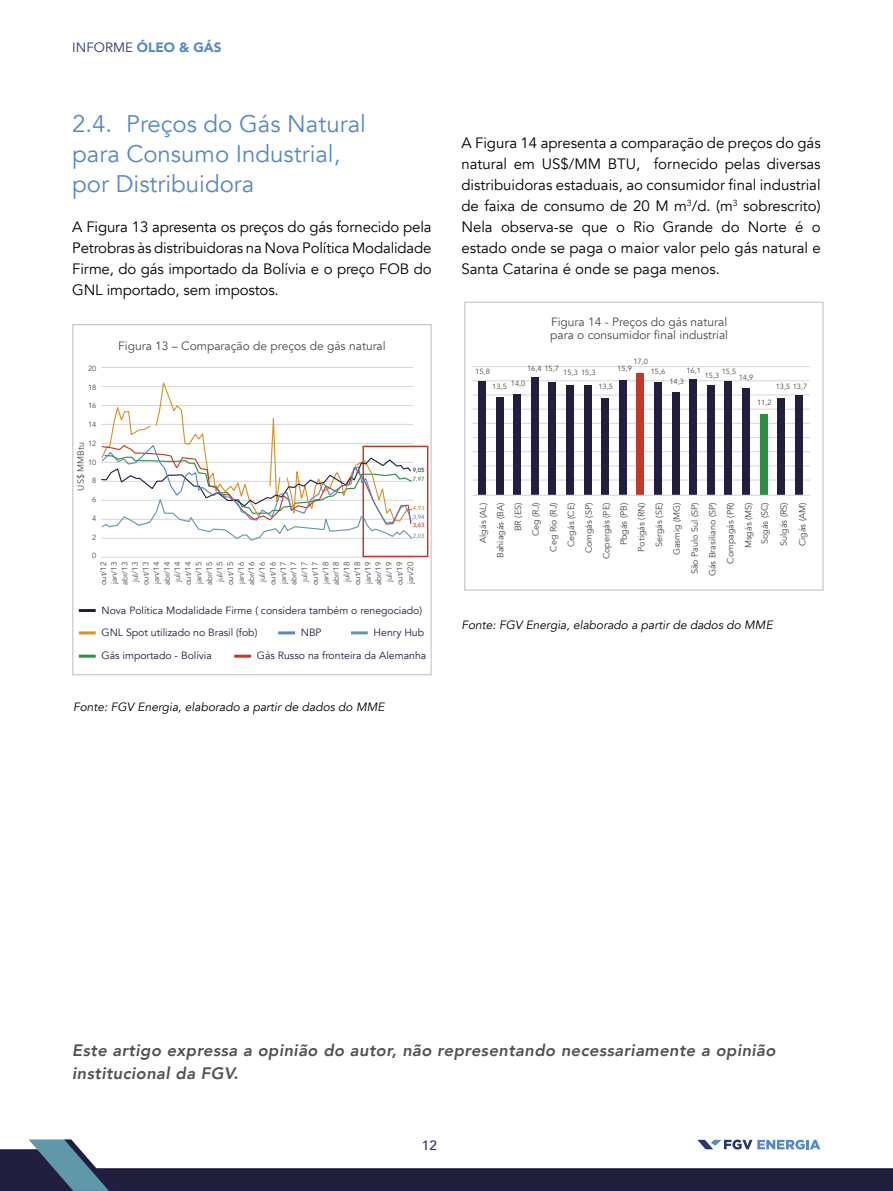
<style>
.page{position:relative;width:893px;height:1191px;background:#fff}
.page>*{position:absolute;margin:0;border:0;box-sizing:border-box;transform-origin:0 0}
.t1{font:24px/30px "Avenir";color:#5589c7}
.t2{font:italic 800 16.5px/22.5px "Avenir";letter-spacing:.025em;color:#51514f}
.t3{font:15px/21px "Avenir";letter-spacing:-.005em;color:#000;text-align:justify}
.t4{font:900 13.5px "Avenir";color:#5589c7}
.t5{font:500 13.5px "Avenir";color:#2b376f}
.t6{font:12px/13.5px "Avenir";color:#484848}
.t7{font:italic 12px "Avenir";color:#000}
.t8{font:10.5px/22.4px "Avenir";color:#211e3e}
.t9{font:9px/17.7px "Avenir";color:#484848;text-align:right}
.t10{font:7.95px/10.6px "Avenir";color:#484848}
.t11{font:7.5px "Avenir";color:#484848}
.t12{font:500 6px "Avenir";color:#211e3e}
.t13{font:500 6px "Avenir";color:#2b8e43}
.t14{font:500 6px "Avenir";color:#d79124}
.t15{font:500 6px "Avenir";color:#5589c7}
.t16{font:500 6px "Avenir";color:#c33826}
.t17{font:500 6px "Avenir";color:#5f98ab}
.s1{font-weight:400;color:#2b376f}
</style>
<div class="page">
<hr style="left:101px;top:367px;width:312px;height:1px;background:#d6d6d6">
<hr style="left:101px;top:557px;width:312px;height:1px;background:#d6d6d6">
<hr style="left:472px;top:479px;width:338px;height:1px;background:#d6d6d6">
<hr style="left:472px;top:465px;width:338px;height:1px;background:#d6d6d6">
<hr style="left:472px;top:451px;width:338px;height:1px;background:#d6d6d6">
<hr style="left:472px;top:437px;width:338px;height:1px;background:#d6d6d6">
<hr style="left:472px;top:423px;width:338px;height:1px;background:#d6d6d6">
<hr style="left:472px;top:409px;width:338px;height:1px;background:#d6d6d6">
<hr style="left:472px;top:394px;width:338px;height:1px;background:#d6d6d6">
<hr style="left:472px;top:380px;width:338px;height:1px;background:#d6d6d6">
<hr style="left:472px;top:366px;width:338px;height:1px;background:#d6d6d6">
<div style="left:79px;top:609px;width:17px;height:3px;border:2px solid #211e3e"></div>
<div style="left:79px;top:631px;width:17px;height:3px;border:2px solid #d79124"></div>
<div style="left:79px;top:654px;width:17px;height:3px;border:2px solid #2b8e43"></div>
<div style="left:234px;top:654px;width:17px;height:3px;border:2px solid #c33826"></div>
<div style="left:351px;top:631px;width:17px;height:3px;border:2px solid #5f98ab"></div>
<div style="left:278px;top:631px;width:17px;height:3px;border:2px solid #5589c7"></div>
<div style="left:362px;top:446px;width:66px;height:111px;border:2px solid #c33826"></div>
<div style="left:464px;top:302px;width:360px;height:288px;border:1px solid #c0c0c0"></div>
<div style="left:72px;top:324px;width:360px;height:351px;border:1px solid #c0c0c0"></div>
<div style="left:478px;top:381px;width:8px;height:114px;background:#211e3e"></div>
<div style="left:496px;top:397px;width:8px;height:98px;background:#211e3e"></div>
<div style="left:513px;top:394px;width:8px;height:101px;background:#211e3e"></div>
<div style="left:531px;top:377px;width:8px;height:118px;background:#211e3e"></div>
<div style="left:548px;top:382px;width:8px;height:113px;background:#211e3e"></div>
<div style="left:566px;top:385px;width:8px;height:110px;background:#211e3e"></div>
<div style="left:584px;top:385px;width:8px;height:110px;background:#211e3e"></div>
<div style="left:601px;top:398px;width:8px;height:97px;background:#211e3e"></div>
<div style="left:619px;top:380px;width:8px;height:115px;background:#211e3e"></div>
<div style="left:636px;top:373px;width:8px;height:122px;background:#c33826"></div>
<div style="left:654px;top:382px;width:8px;height:113px;background:#211e3e"></div>
<div style="left:672px;top:392px;width:8px;height:103px;background:#211e3e"></div>
<div style="left:689px;top:379px;width:8px;height:116px;background:#211e3e"></div>
<div style="left:707px;top:385px;width:8px;height:110px;background:#211e3e"></div>
<div style="left:724px;top:381px;width:8px;height:114px;background:#211e3e"></div>
<div style="left:742px;top:388px;width:8px;height:107px;background:#211e3e"></div>
<div style="left:760px;top:414px;width:7px;height:81px;background:#2b8e43"></div>
<div style="left:777px;top:398px;width:8px;height:97px;background:#211e3e"></div>
<div style="left:795px;top:395px;width:8px;height:100px;background:#211e3e"></div>
<hr style="left:472px;top:495px;width:338px;height:1px;background:#d6d6d6">
<svg style="left:101px;top:382px;width:312px;height:159px"></svg>
<hr style="left:892px;top:0;width:1px;height:324px;background:#211e3e">
<svg style="left:0;top:1139px;width:893px;height:52px"></svg>
<p class="t4" style="left:72px;top:35px;width:151px"><span class="s1">INFORME</span> ÓLEO &amp; GÁS</p>
<h1 class="t1" style="left:72px;top:109px;width:295px">2.4. Preços do Gás Natural para Consumo Industrial, por Distribuidora</h1>
<p class="t3" style="left:72px;top:217px;width:361px">A Figura 13 apresenta os preços do gás fornecido pela Petrobras às distribuidoras na Nova Política Modalidade Firme, do gás importado da Bolívia e o preço FOB do GNL importado, sem impostos.</p>
<p class="t11" style="left:88px;top:364px;width:10px">20</p>
<p class="t11" style="left:88px;top:382px;width:10px">18</p>
<p class="t11" style="left:88px;top:401px;width:10px">16</p>
<p class="t11" style="left:88px;top:420px;width:10px">14</p>
<p class="t11" style="left:88px;top:439px;width:10px">12</p>
<p class="t11" style="left:88px;top:457px;width:10px">10</p>
<p class="t11" style="left:92px;top:476px;width:6px">8</p>
<p class="t11" style="left:92px;top:495px;width:6px">6</p>
<p class="t11" style="left:92px;top:514px;width:6px">4</p>
<p class="t11" style="left:92px;top:532px;width:6px">2</p>
<p class="t11" style="left:92px;top:551px;width:6px">0</p>
<p class="t9" style="left:72px;top:490px;width:50px;rotate:-90deg">US$ MMBtu</p>
<p class="t6" style="left:118px;top:339px;width:269px">Figura 13 – Comparação de preços de gás natural</p>
<p class="t12" style="left:413px;top:464px;width:13px">9,05</p>
<p class="t13" style="left:413px;top:474px;width:13px">7,97</p>
<p class="t14" style="left:413px;top:503px;width:13px">4,93</p>
<p class="t15" style="left:413px;top:511px;width:13px">3,94</p>
<p class="t16" style="left:413px;top:519px;width:13px">3,63</p>
<p class="t17" style="left:413px;top:530px;width:13px">2,03</p>
<p class="t10" style="left:98px;top:585px;width:25px;text-align:justify;rotate:-90deg">out/12 jan/13 abr/13</p>
<p class="t10" style="left:151px;top:585px;width:25px;rotate:-90deg">jan/14 abr/14</p>
<p class="t10" style="left:193px;top:585px;width:25px;rotate:-90deg">jan/15 abr/15</p>
<p class="t10" style="left:236px;top:585px;width:25px;rotate:-90deg">jan/16 abr/16</p>
<p class="t10" style="left:278px;top:585px;width:25px;rotate:-90deg">jan/17 abr/17</p>
<p class="t10" style="left:320px;top:585px;width:25px;rotate:-90deg">jan/18 abr/18</p>
<p class="t10" style="left:363px;top:585px;width:25px;rotate:-90deg">jan/19 abr/19</p>
<p class="t10" style="left:405px;top:584px;width:24px;rotate:-90deg">jan/20</p>
<p class="t10" style="left:130px;top:582px;width:22px;rotate:-90deg">jul/13</p>
<p class="t10" style="left:172px;top:582px;width:22px;rotate:-90deg">jul/14</p>
<p class="t10" style="left:215px;top:582px;width:22px;rotate:-90deg">jul/15</p>
<p class="t10" style="left:257px;top:582px;width:22px;rotate:-90deg">jul/16</p>
<p class="t10" style="left:299px;top:582px;width:22px;rotate:-90deg">jul/17</p>
<p class="t10" style="left:342px;top:582px;width:22px;rotate:-90deg">jul/18</p>
<p class="t10" style="left:384px;top:582px;width:22px;rotate:-90deg">jul/19</p>
<p class="t10" style="left:141px;top:585px;width:25px;rotate:-90deg">out/13</p>
<p class="t10" style="left:183px;top:585px;width:25px;rotate:-90deg">out/14</p>
<p class="t10" style="left:225px;top:585px;width:25px;rotate:-90deg">out/15</p>
<p class="t10" style="left:268px;top:585px;width:25px;rotate:-90deg">out/16</p>
<p class="t10" style="left:310px;top:585px;width:25px;rotate:-90deg">out/17</p>
<p class="t10" style="left:352px;top:585px;width:25px;rotate:-90deg">out/18</p>
<p class="t10" style="left:394px;top:585px;width:25px;rotate:-90deg">out/19</p>
<p class="t8" style="left:102px;top:599px;width:322px">Nova Política Modalidade Firme ( considera também o renegociado)<br>GNL Spot utilizado no Brasil (fob)</p>
<p class="t8" style="left:102px;top:644px;width:112px">Gás importado - Bolívia</p>
<p class="t8" style="left:257px;top:644px;width:171px">Gás Russo na fronteira da Alemanha</p>
<p class="t8" style="left:374px;top:621px;width:52px">Henry Hub</p>
<p class="t8" style="left:301px;top:621px;width:22px">NBP</p>
<p class="t7" style="left:73px;top:700px;width:313px">Fonte: FGV Energia, elaborado a partir de dados do MME</p>
<p class="t3" style="left:461px;top:133px;width:361px">A Figura 14 apresenta a comparação de preços do gás natural em US$/MM BTU, fornecido pelas diversas distribuidoras estaduais, ao consumidor final industrial de faixa de consumo de 20 M m<sup>3</sup>/d. (m<sup>3</sup> sobrescrito)<br>Nela observa-se que o Rio Grande do Norte é o estado onde se paga o maior valor pelo gás natural e Santa Catarina é onde se paga menos.</p>
<p class="t6" style="left:550px;top:315px;width:179px">Figura 14 - Preços do gás natural para o consumidor final industrial</p>
<p class="t11" style="left:633px;top:357px;width:16px">17,0</p>
<p class="t11" style="left:617px;top:364px;width:16px">15,9</p>
<p class="t11" style="left:527px;top:364px;width:34px">16,4 15,7</p>
<p class="t11" style="left:686px;top:366px;width:16px">16,1</p>
<p class="t11" style="left:475px;top:367px;width:16px">15,8</p>
<p class="t11" style="left:651px;top:367px;width:16px">15,6</p>
<p class="t11" style="left:722px;top:367px;width:16px">15,5</p>
<p class="t11" style="left:563px;top:368px;width:34px">15,3 15,3</p>
<p class="t11" style="left:705px;top:370px;width:16px">15,3</p>
<p class="t11" style="left:739px;top:373px;width:16px">14,9</p>
<p class="t11" style="left:669px;top:377px;width:16px">14,3</p>
<p class="t11" style="left:511px;top:379px;width:16px">14,0</p>
<p class="t11" style="left:492px;top:382px;width:16px">13,5</p>
<p class="t11" style="left:598px;top:382px;width:16px">13,5</p>
<p class="t11" style="left:776px;top:382px;width:33px">13,5 13,7</p>
<p class="t11" style="left:757px;top:398px;width:16px">11,2</p>
<p class="t9" style="left:474px;top:576px;width:76px;rotate:-90deg">Algás (AL)<br>Bahiagás (BA)<br>BR (ES)<br>Ceg (RJ)<br>Ceg Rio (RJ)<br>Cegás (CE)<br>Comgás (SP)<br>Copergás (PE)<br>Pbgás (PB)<br>Potigás (RN)<br>Sergás (SE)<br>Gasmig (MG)<br>São Paulo Sul (SP)<br>Gás Brasiliano (SP)<br>Compagás (PR)</p>
<p class="t9" style="left:756px;top:544px;width:43px;rotate:-90deg">Scgás (SC)</p>
<p class="t9" style="left:740px;top:548px;width:48px;rotate:-90deg">Msgás (MS)</p>
<p class="t9" style="left:774px;top:546px;width:45px;line-height:18.8px;text-align:left;rotate:-90deg">Sulgás (RS)<br>Cigás (AM)</p>
<p class="t7" style="left:461px;top:618px;width:313px">Fonte: FGV Energia, elaborado a partir de dados do MME</p>
<p class="t2" style="left:72px;top:1039px;width:705px">Este artigo expressa a opinião do autor, não representando necessariamente a opinião institucional da FGV.</p>
<p class="t5" style="left:422px;top:1133px;width:17px">12</p>
</div>
